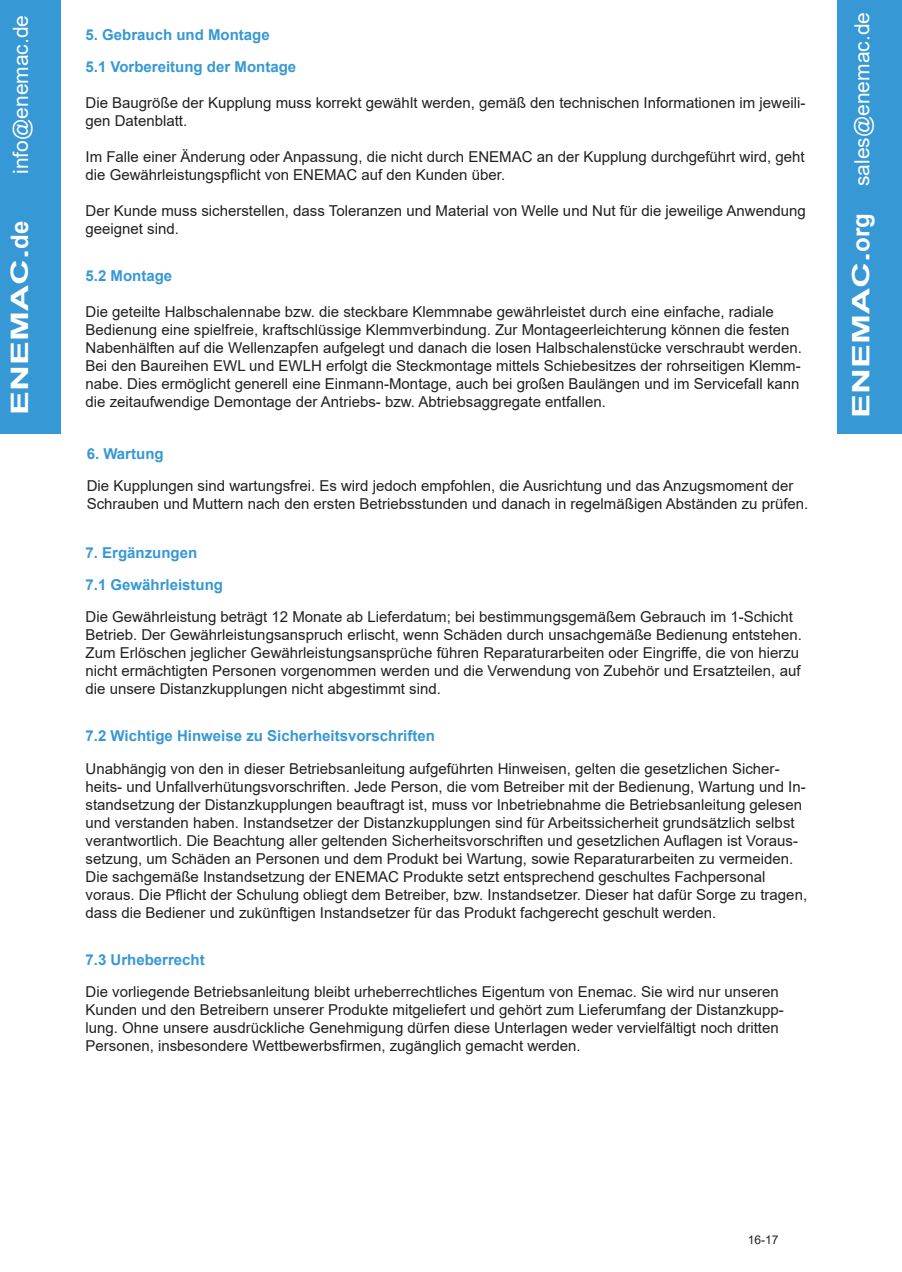
<style>
.page{position:relative;width:902px;height:1272px;background:#fff}
.page>*{position:absolute;margin:0;border:0;box-sizing:border-box;transform-origin:0 0}
.t1{font:700 24px "Arial";color:#fff;scale:1.5 1}
.t2{font:21px "Arial";color:#fff}
.t3{font:15px/18px "Arial";color:#231f20}
.t4{font:700 15px "Arial";color:#3698d4}
.t5{font:12px "Arial";color:#231f20}
.s1{font-weight:700;font-size:24px}
</style>
<div class="page">
<div style="left:0;top:0;width:61px;height:434px;background:#3698d4"></div>
<div style="left:837px;top:0;width:64px;height:434px;background:#3698d4"></div>
<p class="t2" style="left:6px;top:174px;width:161px;rotate:-90deg">info@enemac.de</p>
<p class="t2" style="left:847px;top:418px;width:407px;rotate:-90deg"><span class="s1">ENEMAC.org</span> sales@enemac.de</p>
<p class="t4" style="left:85px;top:24px;width:186px">5. Gebrauch und Montage</p>
<p class="t4" style="left:85px;top:56px;width:212px">5.1 Vorbereitung der Montage</p>
<p class="t3" style="left:85px;top:94px;width:721px">Die Baugröße der Kupplung muss korrekt gewählt werden, gemäß den technischen Informationen im jeweili&shy;gen Datenblatt.</p>
<p class="t3" style="left:85px;top:148px;width:720px">Im Falle einer Änderung oder Anpassung, die nicht durch ENEMAC an der Kupplung durchgeführt wird, geht die Gewährleistungspflicht von ENEMAC auf den Kunden über.</p>
<p class="t3" style="left:85px;top:202px;width:721px">Der Kunde muss sicherstellen, dass Toleranzen und Material von Welle und Nut für die jeweilige Anwendung geeignet sind.</p>
<p class="t4" style="left:85px;top:265px;width:88px">5.2 Montage</p>
<p class="t3" style="left:85px;top:302px;width:717px">Die geteilte Halbschalennabe bzw. die steckbare Klemmnabe gewährleistet durch eine einfache, radiale Bedienung eine spielfreie, kraftschlüssige Klemmverbindung. Zur Montageerleichterung können die festen Nabenhälften auf die Wellenzapfen aufgelegt und danach die losen Halbschalenstücke verschraubt werden.<br>Bei den Baureihen EWL und EWLH erfolgt die Steckmontage mittels Schiebesitzes der rohrseitigen Klemm&shy;nabe. Dies ermöglicht generell eine Einmann-Montage, auch bei großen Baulängen und im Servicefall kann die zeitaufwendige Demontage der Antriebs- bzw. Abtriebsaggregate entfallen.</p>
<p class="t1" style="left:3px;top:415px;width:131px;rotate:-90deg">ENEMAC.de</p>
<p class="t4" style="left:87px;top:443px;width:78px">6. Wartung</p>
<p class="t3" style="left:87px;top:477px;width:723px">Die Kupplungen sind wartungsfrei. Es wird jedoch empfohlen, die Ausrichtung und das Anzugsmoment der<br>Schrauben und Muttern nach den ersten Betriebsstunden und danach in regelmäßigen Abständen zu prüfen.</p>
<p class="t4" style="left:85px;top:541px;width:113px">7. Ergänzungen</p>
<p class="t4" style="left:85px;top:574px;width:139px">7.1 Gewährleistung</p>
<p class="t3" style="left:85px;top:608px;width:718px">Die Gewährleistung beträgt 12 Monate ab Lieferdatum; bei bestimmungsgemäßem Gebrauch im 1-Schicht Betrieb. Der Gewährleistungsanspruch erlischt, wenn Schäden durch unsachgemäße Bedienung entstehen.<br>Zum Erlöschen jeglicher Gewährleistungsansprüche führen Reparaturarbeiten oder Eingriffe, die von hierzu nicht ermächtigten Personen vorgenommen werden und die Verwendung von Zubehör und Ersatzteilen, auf die unsere Distanzkupplungen nicht abgestimmt sind.</p>
<p class="t4" style="left:85px;top:725px;width:351px">7.2 Wichtige Hinweise zu Sicherheitsvorschriften</p>
<p class="t3" style="left:85px;top:759px;width:723px">Unabhängig von den in dieser Betriebsanleitung aufgeführten Hinweisen, gelten die gesetzlichen Sicher&shy;heits- und Unfallverhütungsvorschriften. Jede Person, die vom Betreiber mit der Bedienung, Wartung und In&shy;standsetzung der Distanzkupplungen beauftragt ist, muss vor Inbetriebnahme die Betriebsanleitung gelesen und verstanden haben. Instandsetzer der Distanzkupplungen sind für Arbeitssicherheit grundsätzlich selbst verantwortlich. Die Beachtung aller geltenden Sicherheitsvorschriften und gesetzlichen Auflagen ist Voraus&shy;setzung, um Schäden an Personen und dem Produkt bei Wartung, sowie Reparaturarbeiten zu vermeiden.<br>Die sachgemäße Instandsetzung der ENEMAC Produkte setzt entsprechend geschultes Fachpersonal voraus. Die Pflicht der Schulung obliegt dem Betreiber, bzw. Instandsetzer. Dieser hat dafür Sorge zu tragen, dass die Bediener und zukünftigen Instandsetzer für das Produkt fachgerecht geschult werden.</p>
<p class="t4" style="left:85px;top:948px;width:121px">7.3 Urheberrecht</p>
<p class="t3" style="left:85px;top:982px;width:699px">Die vorliegende Betriebsanleitung bleibt urheberrechtliches Eigentum von Enemac. Sie wird nur unseren Kunden und den Betreibern unserer Produkte mitgeliefert und gehört zum Lieferumfang der Distanzkupp&shy;lung. Ohne unsere ausdrückliche Genehmigung dürfen diese Unterlagen weder vervielfältigt noch dritten Personen, insbesondere Wettbewerbsfirmen, zugänglich gemacht werden.</p>
<p class="t5" style="left:747px;top:1230px;width:32px">16-17</p>
</div>
